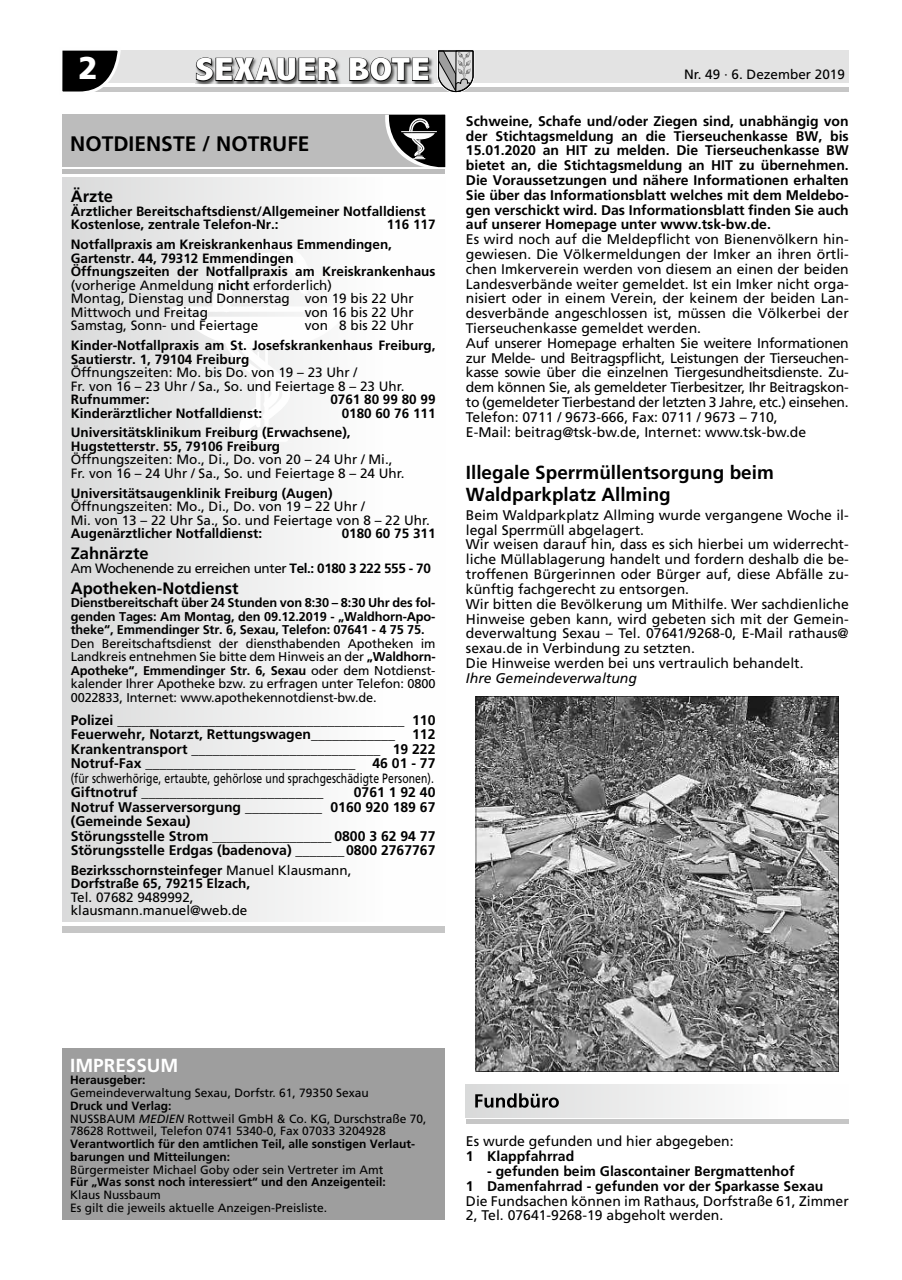
<style>
.page{position:relative;width:902px;height:1280px;background:#fff}
.page>*{position:absolute;margin:0;border:0;box-sizing:border-box;transform-origin:0 0}
.t1{font:800 condensed 32.25px "Abadi";letter-spacing:.01em;color:#fff;scale:1.26 1}
.t2{font:900 31.5px "Frutiger";color:#fff}
.t3{font:700 21px "Frutiger";color:#000}
.t4{font:700 18.9px/21.5px "Frutiger";color:#000}
.t5{font:700 18.9px "Frutiger";color:#fff}
.t6{font:700 16.5px "Frutiger";color:#000}
.t7{font:13.95px/14.9px "Frutiger";color:#000}
.t8{font:700 13.95px/14.9px "Frutiger";color:#000;text-align:justify}
.t9{font:italic 13.95px "Frutiger";color:#000}
.t10{font:13.5px/13.5px "Frutiger";color:#000}
.t11{font:700 13.5px/13.5px "Frutiger";color:#000}
.t12{font:13.5px "Frutiger";color:#000;scale:.77 1}
.t13{font:13.5px "Frutiger";letter-spacing:-.03em;color:#000}
.t14{font:12.75px/13.5px "Frutiger";letter-spacing:-.01em;color:#000;text-align:justify}
.t15{font:700 12.75px/13.5px "Frutiger";letter-spacing:-.01em;color:#000;text-align:justify}
.t16{font:12px/12.8px "Frutiger";color:#000}
.t17{font:700 12px/12.8px "Frutiger";color:#000}
.s1{font-weight:700}
.s2{font-weight:400}
.s3{font-style:italic}
</style>
<div class="page">
<hr style="left:62px;top:87px;width:786px;height:4px;background:#c6c6c6">
<div style="left:62px;top:51px;width:786px;height:32px;background:#e3e3e3"></div>
<svg style="left:62px;top:50px;width:59px;height:42px"></svg>
<svg style="left:437px;top:50px;width:37px;height:43px"></svg>
<img style="left:196px;top:58px;width:237px;height:27px">
<svg style="left:195px;top:57px;width:143px;height:25px"></svg>
<svg style="left:348px;top:57px;width:81px;height:25px"></svg>
<svg style="left:475px;top:696px;width:363px;height:376px"></svg>
<div style="left:466px;top:1084px;width:382px;height:33px;background:linear-gradient(to right,#dadada,#fff)"></div>
<hr style="left:466px;top:1120px;width:382px;height:4px;background:#c6c6c6">
<svg style="left:475px;top:1093px;width:84px;height:15px"></svg>
<div style="left:62px;top:115px;width:383px;height:52px;background:#bcbcbc"></div>
<div style="left:62px;top:177px;width:383px;height:340px;background:linear-gradient(to right,#dadbdb,#fff)"></div>
<hr style="left:62px;top:170px;width:383px;height:4px;background:#bcbcbc">
<div style="left:174px;top:306px;width:177px;height:6px;background:#fefefe"></div>
<div style="left:244px;top:437px;width:41px;height:5px;background:#fefefe"></div>
<svg style="left:183px;top:235px;width:160px;height:202px"></svg>
<svg style="left:382px;top:115px;width:63px;height:55px"></svg>
<div style="left:62px;top:443px;width:383px;height:478px;background:linear-gradient(to right,#dadbdb,#fff)"></div>
<div style="left:62px;top:926px;width:383px;height:6px;background:#c6c6c6"></div>
<div style="left:62px;top:1048px;width:382px;height:172px;background:#9e9e9e"></div>
<h2 class="t2" style="left:79px;top:49px;width:21px">2</h2>
<h1 class="t1" style="left:195px;top:52px;width:188px">SEXAUER BOTE</h1>
<p class="t10" style="left:684px;top:67px;width:162px">Nr. 49 · 6. Dezember 2019</p>
<p class="t8" style="left:466px;top:113px;width:384px">Schweine, Schafe und/oder Ziegen sind, unabhängig von der Stichtagsmeldung an die Tierseuchenkasse BW, bis 15.01.2020 an HIT zu melden. Die Tierseuchenkasse BW bietet an, die Stichtagsmeldung an HIT zu übernehmen.<br>Die Voraussetzungen und nähere Informationen erhalten Sie über das Informationsblatt welches mit dem Meldebo&shy;gen verschickt wird. Das Informationsblatt finden Sie auch auf unserer Homepage unter www.tsk-bw.de.</p>
<p class="t7" style="left:466px;top:232px;width:384px">Es wird noch auf die Meldepflicht von Bienenvölkern hin&shy;gewiesen. Die Völkermeldungen der Imker an ihren örtli&shy;chen Imkerverein werden von diesem an einen der beiden Landesverbände weiter gemeldet. Ist ein Imker nicht orga&shy;nisiert oder in einem Verein, der keinem der beiden Lan&shy;desverbände angeschlossen ist, müssen die Völkerbei der Tierseuchenkasse gemeldet werden.<br>Auf unserer Homepage erhalten Sie weitere Informationen zur Melde- und Beitragspflicht, Leistungen der Tierseuchen&shy;kasse sowie über die einzelnen Tiergesundheitsdienste. Zu&shy;dem können Sie, als gemeldeter Tierbesitzer, Ihr Beitragskon&shy;to (gemeldeter Tierbestand der letzten 3 Jahre, etc.) einsehen.<br>Telefon: 0711 / 9673-666, Fax: 0711 / 9673 – 710,<br>E-Mail: beitrag@tsk-bw.de, Internet: www.tsk-bw.de</p>
<h3 class="t4" style="left:466px;top:462px;width:309px">Illegale Sperrmüllentsorgung beim<br>Waldparkplatz Allming</h3>
<p class="t7" style="left:466px;top:507px;width:384px">Beim Waldparkplatz Allming wurde vergangene Woche il&shy;legal Sperrmüll abgelagert.<br>Wir weisen darauf hin, dass es sich hierbei um widerrecht&shy;liche Müllablagerung handelt und fordern deshalb die be&shy;troffenen Bürgerinnen oder Bürger auf, diese Abfälle zu&shy;künftig fachgerecht zu entsorgen.<br>Wir bitten die Bevölkerung um Mithilfe. Wer sachdienliche Hinweise geben kann, wird gebeten sich mit der Gemein&shy;deverwaltung Sexau – Tel. 07641/9268-0, E-Mail rathaus@ sexau.de in Verbindung zu setzten.<br>Die Hinweise werden bei uns vertraulich behandelt.</p>
<p class="t9" style="left:466px;top:670px;width:173px">Ihre Gemeindeverwaltung</p>
<h3 class="t3" style="left:70px;top:131px;width:241px">NOTDIENSTE / NOTRUFE</h3>
<p class="t6" style="left:71px;top:187px;width:44px">Ärzte</p>
<p class="t11" style="left:71px;top:204px;width:356px">Ärztlicher Bereitschaftsdienst/Allgemeiner Notfalldienst<br>Kostenlose, zentrale Telefon-Nr.:</p>
<p class="t11" style="left:71px;top:215px;width:366px;line-height:19.8px;text-indent:316px">116 117<br>Notfallpraxis am Kreiskrankenhaus Emmendingen,</p>
<p class="t10" style="left:71px;top:251px;width:366px"><span class="s1">Gartenstr. 44, 79312 Emmendingen<br>Öffnungszeiten der Notfallpraxis am Kreiskrankenhaus </span>(vorherige Anmeldung <span class="s1">nicht</span> erforderlich)<br>Montag, Dienstag und Donnerstag von 19 bis 22 Uhr Mittwoch und Freitag</p>
<p class="t10" style="left:305px;top:305px;width:110px">von 16 bis 22 Uhr</p>
<p class="t10" style="left:71px;top:319px;width:189px">Samstag, Sonn- und Feiertage</p>
<p class="t10" style="left:305px;top:319px;width:110px">von 8 bis 22 Uhr</p>
<p class="t11" style="left:71px;top:338px;width:366px">Kinder-Notfallpraxis am St. Josefskrankenhaus Freiburg,<br>Sautierstr. 1, 79104 Freiburg</p>
<p class="t10" style="left:71px;top:365px;width:335px">Öffnungszeiten: Mo. bis Do. von 19 – 23 Uhr /<br>Fr. von 16 – 23 Uhr / Sa., So. und Feiertage 8 – 23 Uhr.</p>
<p class="t11" style="left:71px;top:392px;width:80px">Rufnummer:</p>
<p class="t11" style="left:330px;top:392px;width:107px">0761 80 99 80 99</p>
<p class="t11" style="left:71px;top:406px;width:193px">Kinderärztlicher Notfalldienst:</p>
<p class="t11" style="left:71px;top:403px;width:366px;line-height:19.8px;text-indent:271px">0180 60 76 111<br>Universitätsklinikum Freiburg (Erwachsene),</p>
<p class="t11" style="left:71px;top:439px;width:211px">Hugstetterstr. 55, 79106 Freiburg</p>
<p class="t10" style="left:71px;top:453px;width:335px">Öffnungszeiten: Mo., Di., Do. von 20 – 24 Uhr / Mi.,<br>Fr. von 16 – 24 Uhr / Sa., So. und Feiertage 8 – 24 Uhr.</p>
<p class="t11" style="left:71px;top:486px;width:263px">Universitätsaugenklinik Freiburg (Augen)</p>
<p class="t10" style="left:71px;top:500px;width:360px">Öffnungszeiten: Mo., Di., Do. von 19 – 22 Uhr /<br>Mi. von 13 – 22 Uhr Sa., So. und Feiertage von 8 – 22 Uhr.</p>
<p class="t11" style="left:71px;top:527px;width:193px">Augenärztlicher Notfalldienst:</p>
<p class="t11" style="left:341px;top:527px;width:95px">0180 60 75 311</p>
<p class="t6" style="left:71px;top:544px;width:79px">Zahnärzte</p>
<p class="t13" style="left:71px;top:560px;width:361px">Am Wochenende zu erreichen unter <span class="s1">Tel.: 0180 3 222 555 - 70</span></p>
<p class="t6" style="left:71px;top:578px;width:169px">Apotheken-Notdienst</p>
<p class="t15" style="left:71px;top:596px;width:366px">Dienstbereitschaft über 24 Stunden von 8:30 – 8:30 Uhr des fol&shy;genden Tages: Am Montag, den 09.12.2019 - „Waldhorn-Apo&shy;theke“, Emmendinger Str. 6, Sexau, Telefon: 07641 - 4 75 75.</p>
<p class="t14" style="left:71px;top:636px;width:366px">Den Bereitschaftsdienst der diensthabenden Apotheken im Landkreis entnehmen Sie bitte dem Hinweis an der <span class="s1">„Waldhorn-Apotheke“, Emmendinger Str. 6, Sexau</span> oder dem Notdienst&shy;kalender Ihrer Apotheke bzw. zu erfragen unter Telefon: 0800<br>0022833, Internet: www.apothekennotdienst-bw.de.</p>
<p class="t7" style="left:71px;top:713px;width:366px;line-height:14.4px;text-align:justify"><span class="s1">Polizei</span> _________________________________________ <span class="s1">110<br>Feuerwehr, Notarzt, Rettungswagen</span>____________ <span class="s1">112<br>Krankentransport</span> ___________________________ <span class="s1">19 222<br>Notruf-Fax</span> ______________________________ <span class="s1">46 01 - 77</span></p>
<p class="t12" style="left:71px;top:770px;width:473px">(für schwerhörige, ertaubte, gehörlose und sprachgeschädigte Personen).</p>
<p class="t7" style="left:71px;top:785px;width:254px"><span class="s1">Giftnotruf</span> __________________________</p>
<p class="t8" style="left:71px;top:785px;width:366px;line-height:14.4px;text-align:left;text-indent:283px">0761 1 92 40<br>Notruf Wasserversorgung <span class="s2">___________</span> 0160 920 189 67 (Gemeinde Sexau)<br>Störungsstelle Strom <span class="s2">_________________</span> 0800 3 62 94 77<br>Störungsstelle Erdgas (badenova) <span class="s2">_______</span> 0800 2767767</p>
<p class="t11" style="left:71px;top:863px;width:282px">Bezirksschornsteinfeger <span class="s2">Manuel Klausmann,<br></span>Dorfstraße 65, 79215 Elzach,</p>
<p class="t10" style="left:71px;top:890px;width:178px">Tel. 07682 9489992, klausmann.manuel@web.de</p>
<h3 class="t5" style="left:70px;top:1054px;width:110px">IMPRESSUM</h3>
<p class="t17" style="left:70px;top:1074px;width:77px">Herausgeber:</p>
<p class="t16" style="left:70px;top:1086px;width:300px">Gemeindeverwaltung Sexau, Dorfstr. 61, 79350 Sexau</p>
<p class="t16" style="left:70px;top:1099px;width:358px"><span class="s1">Druck und Verlag:<br></span>NUSSBAUM <span class="s3">MEDIEN</span> Rottweil GmbH &amp; Co. KG, Durschstraße 70,<br>78628 Rottweil, Telefon 0741 5340-0, Fax 07033 3204928</p>
<p class="t17" style="left:70px;top:1137px;width:346px">Verantwortlich für den amtlichen Teil, alle sonstigen Verlaut&shy;barungen und Mitteilungen:</p>
<p class="t16" style="left:70px;top:1163px;width:314px">Bürgermeister Michael Goby oder sein Vertreter im Amt</p>
<p class="t17" style="left:70px;top:1176px;width:317px">Für „Was sonst noch interessiert“ und den Anzeigenteil:</p>
<p class="t16" style="left:70px;top:1188px;width:258px">Klaus Nussbaum<br>Es gilt die jeweils aktuelle Anzeigen-Preisliste.</p>
<p class="t7" style="left:466px;top:1134px;width:269px">Es wurde gefunden und hier abgegeben:</p>
<p class="t8" style="left:466px;top:1149px;width:110px">1 Klappfahrrad</p>
<p class="t8" style="left:466px;top:1163px;width:359px;text-align:center">- gefunden beim Glascontainer Bergmattenhof<br>1 Damenfahrrad - gefunden vor der Sparkasse Sexau</p>
<p class="t7" style="left:466px;top:1193px;width:384px">Die Fundsachen können im Rathaus, Dorfstraße 61, Zimmer<br>2, Tel. 07641-9268-19 abgeholt werden.</p>
</div>
